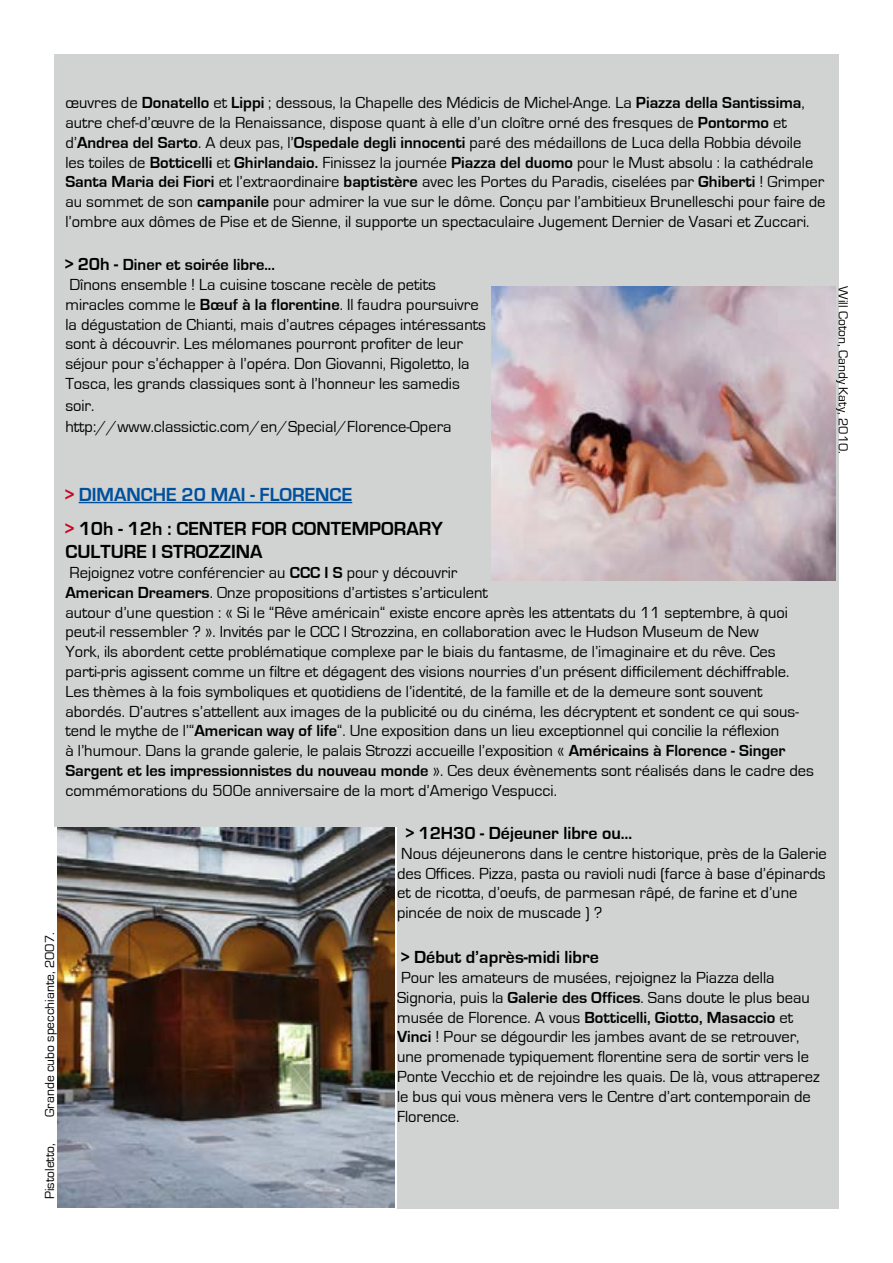
<style>
.page{position:relative;width:893px;height:1263px;background:#fff}
.page>*{position:absolute;margin:0;border:0;box-sizing:border-box;transform-origin:0 0}
.t1{font:700 19.5px/34.2px "Eurostile";color:#000}
.t2{font:700 18px "Eurostile";color:#000}
.t3{font:16.5px/19.8px "Eurostile";color:#000}
.t4{font:13.5px "Eurostile";color:#000}
.s1{font-weight:700}
.s2{font-weight:700;font-size:18px}
.s3{color:#cd071f}
.s4{color:#00509c}
</style>
<div class="page">
<div style="left:55px;top:54px;width:784px;height:1155px;background:#d1d2d2"></div>
<hr style="left:79px;top:502px;width:273px;height:1px;background:#00509c">
<div style="left:53px;top:827px;width:344px;height:382px;background:#fff"></div>
<img style="left:491px;top:286px;width:345px;height:294px">
<img style="left:57px;top:827px;width:338px;height:381px">
<p class="t3" style="left:65px;top:93px;width:762px">œuvres de <span class="s1">Donatello</span> et <span class="s1">Lippi</span> ; dessous, la Chapelle des Médicis de Michel-Ange. La <span class="s1">Piazza della Santissima</span>, autre chef-d’œuvre de la Renaissance, dispose quant à elle d’un cloître orné des fresques de <span class="s1">Pontormo</span> et d’<span class="s1">Andrea del Sarto</span>. A deux pas, l’<span class="s1">Ospedale degli innocenti</span> paré des médaillons de Luca della Robbia dévoile<br>les toiles de <span class="s1">Botticelli</span> et <span class="s1">Ghirlandaio.</span> Finissez la journée <span class="s1">Piazza del duomo</span> pour le Must absolu : la cathédrale <span class="s1">Santa Maria dei Fiori</span> et l’extraordinaire <span class="s1">baptistère</span> avec les Portes du Paradis, ciselées par <span class="s1">Ghiberti</span> ! Grimper au sommet de son <span class="s1">campanile</span> pour admirer la vue sur le dôme. Conçu par l’ambitieux Brunelleschi pour faire de l’ombre aux dômes de Pise et de Sienne, il supporte un spectaculaire Jugement Dernier de Vasari et Zuccari.</p>
<p class="t3" style="left:65px;top:255px;width:422px"><span class="s2">&gt; 20h -</span> <span class="s1">Diner et soirée libre...<br></span>Dînons ensemble ! La cuisine toscane recèle de petits miracles comme le <span class="s1">Bœuf à la florentine</span>. Il faudra poursuivre la dégustation de Chianti, mais d’autres cépages intéressants sont à découvrir. Les mélomanes pourront profiter de leur séjour pour s’échapper à l’opéra. Don Giovanni, Rigoletto, la Tosca, les grands classiques sont à l’honneur les samedis</p>
<p class="t3" style="left:65px;top:395px;width:388px;line-height:21.6px">soir. http://www.classictic.com/en/Special/Florence-Opera</p>
<p class="t4" style="left:851px;top:286px;width:169px;rotate:90deg">Will Coton, Candy Katy, 2010.</p>
<p class="t4" style="left:42px;top:1117px;width:186px;rotate:-90deg">Grande cubo specchiante, 2007.</p>
<p class="t1" style="left:65px;top:477px;width:379px"><span class="s3">&gt;</span> <span class="s4">DIMANCHE 20 MAI - FLORENCE<br></span><span class="s3">&gt;</span> 10h - 12h : CENTER FOR CONTEMPORARY</p>
<p class="t1" style="left:65px;top:535px;width:199px">CULTURE I STROZZINA</p>
<p class="t3" style="left:65px;top:563px;width:750px">Rejoignez votre conférencier au <span class="s1">CCC I S</span> pour y découvrir<br><span class="s1">American Dreamers</span>. Onze propositions d’artistes s’articulent<br>autour d’une question : « Si le “Rêve américain“ existe encore après les attentats du 11 septembre, à quoi peut-il ressembler ? ». Invités par le CCC I Strozzina, en collaboration avec le Hudson Museum de New<br>York, ils abordent cette problématique complexe par le biais du fantasme, de l’imaginaire et du rêve. Ces parti-pris agissent comme un filtre et dégagent des visions nourries d’un présent difficilement déchiffrable.<br>Les thèmes à la fois symboliques et quotidiens de l’identité, de la famille et de la demeure sont souvent abordés. D’autres s’attellent aux images de la publicité ou du cinéma, les décryptent et sondent ce qui sous&shy;tend le mythe de l’“<span class="s1">American way of life</span>“. Une exposition dans un lieu exceptionnel qui concilie la réflexion<br>à l’humour. Dans la grande galerie, le palais Strozzi accueille l’exposition « <span class="s1">Américains à Florence - Singer Sargent et les impressionnistes du nouveau monde</span> ». Ces deux évènements sont réalisés dans le cadre des commémorations du 500e anniversaire de la mort d’Amerigo Vespucci.</p>
<p class="t2" style="left:406px;top:823px;width:228px">&gt; 12H30 - Déjeuner libre ou…</p>
<p class="t3" style="left:397px;top:844px;width:431px">Nous déjeunerons dans le centre historique, près de la Galerie des Offices. Pizza, pasta ou ravioli nudi (farce à base d’épinards et de ricotta, d’oeufs, de parmesan râpé, de farine et d’une pincée de noix de muscade ) ?</p>
<p class="t2" style="left:402px;top:947px;width:199px">&gt; Début d’après-midi libre</p>
<p class="t3" style="left:397px;top:968px;width:424px">Pour les amateurs de musées, rejoignez la Piazza della Signoria, puis la <span class="s1">Galerie des Offices</span>. Sans doute le plus beau musée de Florence. A vous <span class="s1">Botticelli, Giotto, Masaccio</span> et <span class="s1">Vinci</span> ! Pour se dégourdir les jambes avant de se retrouver, une promenade typiquement florentine sera de sortir vers le Ponte Vecchio et de rejoindre les quais. De là, vous attraperez le bus qui vous mènera vers le Centre d’art contemporain de Florence.</p>
<p class="t4" style="left:42px;top:1199px;width:57px;rotate:-90deg">Pistoletto,</p>
</div>
